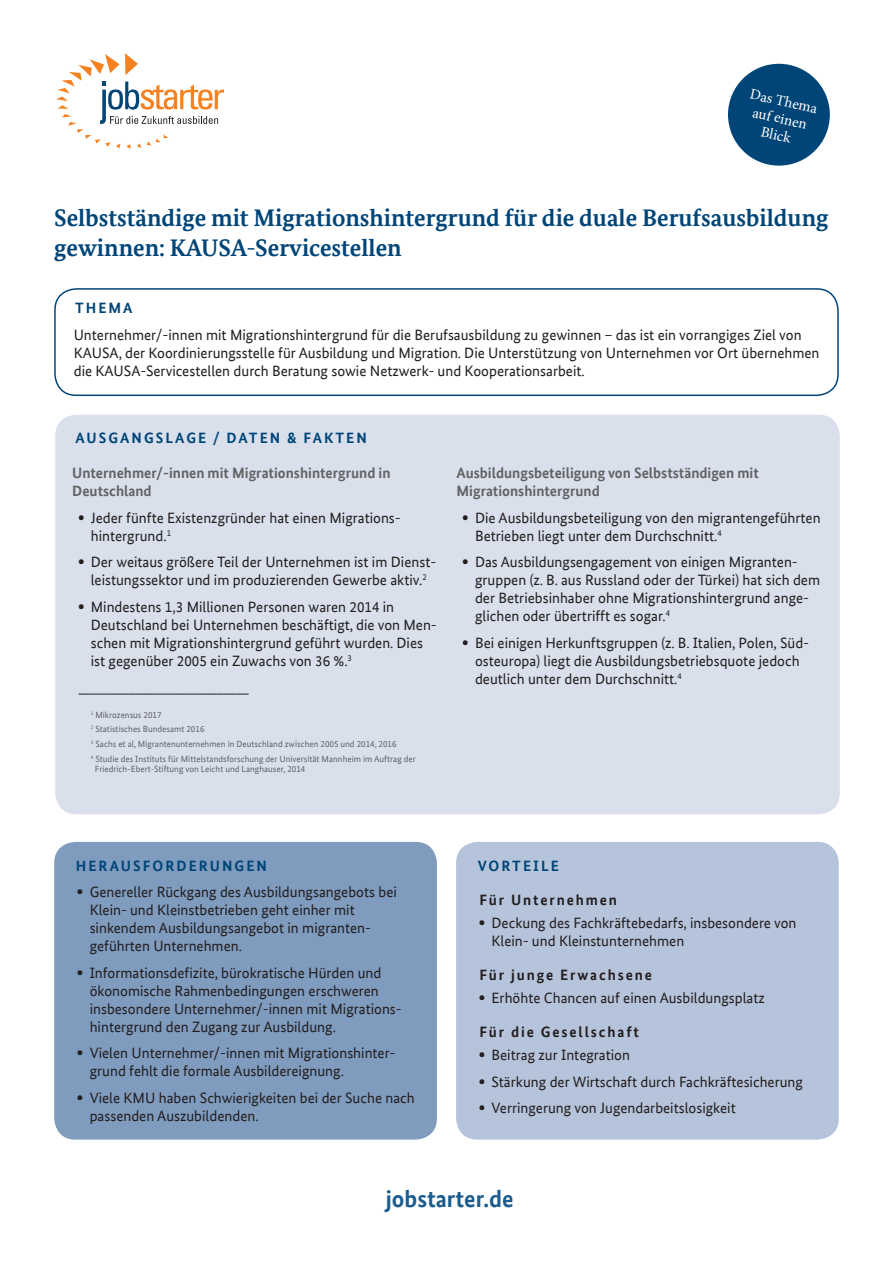
<style>
.page{position:relative;width:893px;height:1263px;background:#fff}
.page>*{position:absolute;margin:0;border:0;box-sizing:border-box;transform-origin:0 0}
.Titel__blau{font:700 24px/30px "Bundes Serif Office";color:#004578}
.Link_blau{font:700 24px "Bundes Sans Office";color:#1a5c8d}
.t1{font:15px/18px "Bundes Sans Office";color:#231f20}
.Zwischenüberschrift{font:700 15px/18px "Bundes Sans Office";color:#636366}
.Überschrift_Box__dun{font:700 15px "Bundes Sans Office";letter-spacing:.135em;color:#004578}
.p_fett{font:700 15px "Bundes Sans Office";letter-spacing:.125em;color:#231f20}
.p_kreis{font:15px "Minion Pro";color:#fff}
.Fußnoten{font:9px/10.5px "Bundes Sans Office";color:#636366}
.s1{font-weight:700;font-size:16.5px}
</style>
<div class="page">
<div style="left:54px;top:288px;width:785px;height:108px;border:2px solid #004578;border-radius:21px"></div>
<div style="left:54px;top:842px;width:383px;height:297px;background:#7f9bbe;border-radius:21px"></div>
<div style="left:456px;top:842px;width:383px;height:297px;background:#b6c4db;border-radius:21px"></div>
<div style="left:728px;top:64px;width:102px;height:102px;background:#004578;border-radius:50%"></div>
<div style="left:55px;top:415px;width:785px;height:399px;background:#d9e0ec;border-radius:21px"></div>
<svg style="left:56px;top:53px;width:168px;height:96px"></svg>
<p class="p_kreis" style="left:752px;top:84px;width:70px;rotate:13deg">Das Thema</p>
<p class="p_kreis" style="left:755px;top:102px;width:57px;rotate:13deg">auf einen</p>
<p class="p_kreis" style="left:763px;top:122px;width:32px;rotate:13deg">Blick</p>
<h1 class="Titel__blau" style="left:54px;top:202px;width:776px">Selbstständige mit Migrationshintergrund für die duale Berufsausbildung gewinnen: KAUSA-Servicestellen</h1>
<h2 class="Überschrift_Box__dun" style="left:75px;top:299px;width:59px">THEMA</h2>
<p class="t1" style="left:74px;top:325px;width:747px">Unternehmer/-innen mit Migrationshintergrund für die Berufsausbildung zu gewinnen – das ist ein vorrangiges Ziel von<br>KAUSA, der Koordinierungsstelle für Ausbildung und Migration. Die Unterstützung von Unternehmen vor Ort übernehmen die KAUSA-Servicestellen durch Beratung sowie Netzwerk- und Kooperationsarbeit.</p>
<h2 class="Überschrift_Box__dun" style="left:75px;top:429px;width:293px">AUSGANGSLAGE / DATEN &amp; FAKTEN</h2>
<h3 class="Zwischenüberschrift" style="left:72px;top:464px;width:320px">Unternehmer/-innen mit Migrationshintergrund in<br>Deutschland</h3>
<p class="t1" style="left:91px;top:509px;width:311px;text-indent:-13px"><span class="s1">•</span> Jeder fünfte Existenzgründer hat einen Migrations&shy;hintergrund.<sup>1</sup></p>
<p class="t1" style="left:78px;top:553px;width:360px;text-align:center"><span class="s1">•</span> Der weitaus größere Teil der Unternehmen ist im Dienst&shy;leistungssektor und im produzierenden Gewerbe aktiv.<sup>2</sup></p>
<p class="t1" style="left:91px;top:598px;width:348px;text-indent:-13px"><span class="s1">•</span> Mindestens 1,3 Millionen Personen waren 2014 in Deutschland bei Unternehmen beschäftigt, die von Men&shy;schen mit Migrationshintergrund geführt wurden. Dies ist gegenüber 2005 ein Zuwachs von 36 %.<sup>3</sup></p>
<p class="t1" style="left:79px;top:678px;width:172px">___________________________</p>
<p class="Fußnoten" style="left:91px;top:709px;width:72px"><sup>1</sup> Mikrozensus 2017</p>
<p class="Fußnoten" style="left:91px;top:724px;width:115px"><sup>2</sup> Statistisches Bundesamt 2016</p>
<p class="Fußnoten" style="left:91px;top:739px;width:307px"><sup>3</sup> Sachs et al, Migrantenunternehmen in Deutschland zwischen 2005 und 2014, 2016</p>
<p class="Fußnoten" style="left:95px;top:753px;width:323px;text-indent:-4px"><sup>4</sup> Studie des Instituts für Mittelstandsforschung der Universität Mannheim im Auftrag der<br>Friedrich-Ebert-Stiftung von Leicht und Langhauser, 2014</p>
<h3 class="Zwischenüberschrift" style="left:457px;top:464px;width:304px">Ausbildungsbeteiligung von Selbstständigen mit<br>Migrationshintergrund</h3>
<p class="t1" style="left:475px;top:509px;width:347px;text-indent:-13px"><span class="s1">•</span> Die Ausbildungsbeteiligung von den migrantengeführten<br>Betrieben liegt unter dem Durchschnitt.<sup>4</sup></p>
<p class="t1" style="left:475px;top:553px;width:347px;text-indent:-13px"><span class="s1">•</span> Das Ausbildungsengagement von einigen Migranten&shy;gruppen (z. B. aus Russland oder der Türkei) hat sich dem der Betriebsinhaber ohne Migrationshintergrund ange&shy;glichen oder übertrifft es sogar.<sup>4</sup></p>
<p class="t1" style="left:475px;top:634px;width:336px;text-indent:-13px"><span class="s1">•</span> Bei einigen Herkunftsgruppen (z. B. Italien, Polen, Süd&shy;osteuropa) liegt die Ausbildungsbetriebsquote jedoch deutlich unter dem Durchschnitt.<sup>4</sup></p>
<h2 class="Überschrift_Box__dun" style="left:76px;top:857px;width:193px">HERAUSFORDERUNGEN</h2>
<p class="t1" style="left:90px;top:883px;width:309px;text-indent:-13px"><span class="s1">•</span> Genereller Rückgang des Ausbildungsangebots bei Klein- und Kleinstbetrieben geht einher mit sinkendem Ausbildungsangebot in migranten&shy;geführten Unternehmen.</p>
<p class="t1" style="left:90px;top:963px;width:314px;text-indent:-13px"><span class="s1">•</span> Informationsdefizite, bürokratische Hürden und ökonomische Rahmenbedingungen erschweren insbesondere Unternehmer/-innen mit Migrations&shy;hintergrund den Zugang zur Ausbildung.</p>
<p class="t1" style="left:90px;top:1044px;width:307px;text-indent:-13px"><span class="s1">•</span> Vielen Unternehmer/-innen mit Migrationshinter&shy;grund fehlt die formale Ausbildereignung.</p>
<p class="t1" style="left:90px;top:1088px;width:327px;text-indent:-13px"><span class="s1">•</span> Viele KMU haben Schwierigkeiten bei der Suche nach passenden Auszubildenden.</p>
<h2 class="Überschrift_Box__dun" style="left:478px;top:857px;width:83px">VORTEILE</h2>
<p class="p_fett" style="left:479px;top:891px;width:139px">Für Unternehmen</p>
<p class="t1" style="left:492px;top:914px;width:306px;text-indent:-13px"><span class="s1">•</span> Deckung des Fachkräftebedarfs, insbesondere von<br>Klein- und Kleinstunternehmen</p>
<p class="p_fett" style="left:479px;top:966px;width:174px">Für junge Erwachsene</p>
<p class="t1" style="left:479px;top:989px;width:287px"><span class="s1">•</span> Erhöhte Chancen auf einen Ausbildungsplatz</p>
<p class="p_fett" style="left:479px;top:1023px;width:161px">Für die Gesellschaft</p>
<p class="t1" style="left:479px;top:1046px;width:153px"><span class="s1">•</span> Beitrag zur Integration</p>
<p class="t1" style="left:479px;top:1073px;width:326px"><span class="s1">•</span> Stärkung der Wirtschaft durch Fachkräftesicherung</p>
<p class="t1" style="left:479px;top:1099px;width:258px"><span class="s1">•</span> Verringerung von Jugendarbeitslosigkeit</p>
<p class="Link_blau" style="left:386px;top:1185px;width:129px">jobstarter.de</p>
</div>
